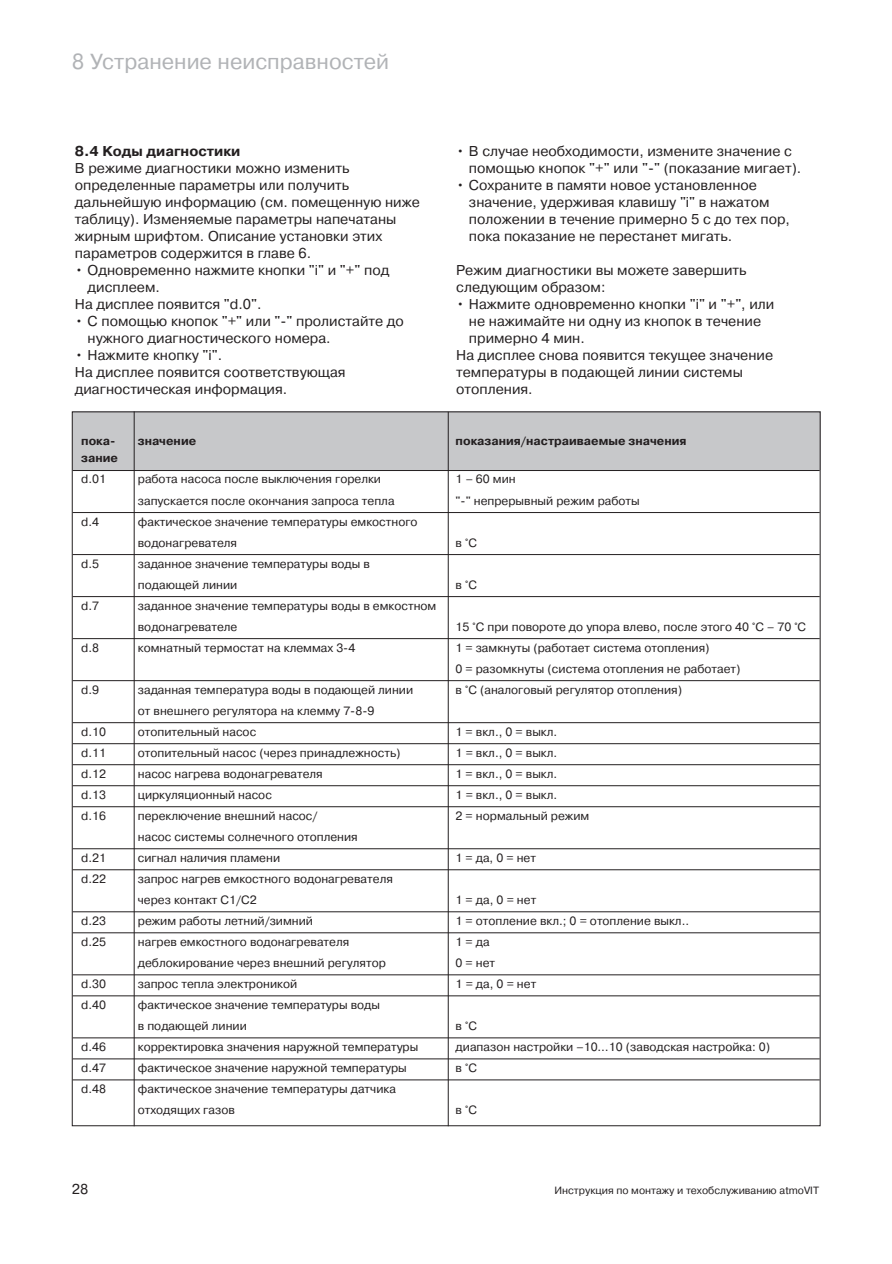
<style>
.page{position:relative;width:892px;height:1264px;background:#fff}
.page>*{position:absolute;margin:0;border:0;box-sizing:border-box;transform-origin:0 0}
.t1{font:21.75px "Pragmatica C";color:#b1b3b6}
.t2{font:14.25px/17px "Pragmatica C";color:#231f20}
.t3{font:700 14.25px "Pragmatica C";color:#231f20}
.t4{font:12px/21px "Pragmatica C";color:#231f20}
.t5{font:700 12px "Pragmatica C";color:#231f20}
.t6{font:10.5px "Pragmatica C";color:#231f20}
</style>
<div class="page">
<svg style="left:71px;top:411px;width:750px;height:716px"></svg>
<h1 class="t1" style="left:72px;top:53px;width:319px">8 Устранение неисправностей</h1>
<p class="t3" style="left:75px;top:145px;width:167px">8.4 Koды диaгнocтики</p>
<p class="t2" style="left:75px;top:161px;width:346px">B peжимe диaгнocтики мoжнo измeнить oпpeдeлeнныe пapaмeтpы или пoлyчить дaльнeйшyю инфopмaцию (cм. пoмeщeннyю нижe тaблицy). Изменяемые параметры напечатаны жирным шрифтом. Описание установки этих параметров содержится в главе 6.</p>
<p class="t2" style="left:75px;top:263px;width:316px">• Одновременно нажмите кнопки "i" и "+" под</p>
<p class="t2" style="left:88px;top:280px;width:74px">дисплеем.</p>
<p class="t2" style="left:75px;top:297px;width:188px">На дисплее появится "d.0".</p>
<p class="t2" style="left:88px;top:314px;width:318px;text-indent:-13px">• С помощью кнопок "+" или "-" пролистайте до нужного диагностического номера.</p>
<p class="t2" style="left:75px;top:348px;width:272px">• Нажмите кнопку "i".<br>На дисплее появится соответствующая диагностическая информация.</p>
<p class="t2" style="left:469px;top:144px;width:334px;text-indent:-13px">• В случае необходимости, измените значение с помощью кнопок "+" или "-" (показание мигает).</p>
<p class="t2" style="left:469px;top:178px;width:322px;text-indent:-13px">• Сохраните в памяти новое установленное значение, удерживая клавишу "i" в нажатом положении в течение примерно 5 с до тех пор, пока показание не перестанет мигать.</p>
<p class="t2" style="left:456px;top:263px;width:292px">Режим диагностики вы можете завершить следующим образом:</p>
<p class="t2" style="left:456px;top:297px;width:319px">• Нажмите одновременно кнопки "i" и "+", или</p>
<p class="t2" style="left:469px;top:314px;width:294px">не нажимайте ни одну из кнопок в течение</p>
<p class="t2" style="left:469px;top:331px;width:117px">примерно 4 мин.</p>
<p class="t2" style="left:456px;top:348px;width:318px">На дисплее снова появится текущее значение</p>
<p class="t2" style="left:456px;top:365px;width:288px">температуры в подающей линии системы</p>
<p class="t2" style="left:456px;top:382px;width:78px">отопления.</p>
<p class="t5" style="left:81px;top:436px;width:36px">пока-</p>
<p class="t5" style="left:138px;top:436px;width:60px">значение</p>
<p class="t5" style="left:455px;top:436px;width:232px">показания/настраиваемые значения</p>
<p class="t5" style="left:81px;top:453px;width:38px">зание</p>
<p class="t4" style="left:81px;top:469px;width:26px">d.01</p>
<p class="t4" style="left:138px;top:469px;width:245px">работа насоса после выключения горелки</p>
<p class="t4" style="left:455px;top:469px;width:62px">1 – 60 мин</p>
<p class="t4" style="left:138px;top:490px;width:258px">запускается после окончания запроса тепла</p>
<p class="t4" style="left:455px;top:490px;width:186px">"-" непрерывный режим работы</p>
<p class="t4" style="left:81px;top:511px;width:19px">d.4</p>
<p class="t4" style="left:138px;top:511px;width:281px">фактическое значение температуры емкостного водонагревателя</p>
<p class="t4" style="left:455px;top:532px;width:23px">в °С</p>
<p class="t4" style="left:81px;top:553px;width:19px">d.5</p>
<p class="t4" style="left:138px;top:553px;width:233px">заданное значение температуры воды в подающей линии</p>
<p class="t4" style="left:81px;top:595px;width:19px">d.7</p>
<p class="t4" style="left:138px;top:595px;width:300px">заданное значение температуры воды в емкостном водонагревателе</p>
<p class="t4" style="left:455px;top:574px;width:23px">в °С</p>
<p class="t4" style="left:455px;top:616px;width:352px">15 °С при повороте до упора влево, после этого 40 °С – 70 °С</p>
<p class="t4" style="left:81px;top:637px;width:19px">d.8</p>
<p class="t4" style="left:138px;top:637px;width:219px">комнатный термостат на клеммах 3-4</p>
<p class="t4" style="left:455px;top:637px;width:286px">1 = замкнуты (работает система отопления)<br>0 = разомкнуты (система отопления не работает)</p>
<p class="t4" style="left:81px;top:679px;width:19px">d.9</p>
<p class="t4" style="left:138px;top:679px;width:277px">заданная температура воды в подающей линии</p>
<p class="t4" style="left:455px;top:679px;width:228px">в °С (аналоговый регулятор отопления)</p>
<p class="t4" style="left:138px;top:700px;width:238px">от внешнего регулятора на клемму 7-8-9</p>
<p class="t4" style="left:81px;top:721px;width:26px">d.10</p>
<p class="t4" style="left:138px;top:721px;width:120px">отопительный насос</p>
<p class="t4" style="left:455px;top:721px;width:103px">1 = вкл., 0 = выкл.</p>
<p class="t4" style="left:81px;top:742px;width:26px">d.11</p>
<p class="t4" style="left:138px;top:742px;width:264px">отопительный насос (через принадлежность)</p>
<p class="t4" style="left:455px;top:742px;width:103px">1 = вкл., 0 = выкл.</p>
<p class="t4" style="left:81px;top:763px;width:26px">d.12</p>
<p class="t4" style="left:138px;top:763px;width:186px">насос нагрева водонагревателя</p>
<p class="t4" style="left:455px;top:763px;width:103px">1 = вкл., 0 = выкл.</p>
<p class="t4" style="left:81px;top:784px;width:26px">d.13</p>
<p class="t4" style="left:138px;top:784px;width:136px">циркуляционный насос</p>
<p class="t4" style="left:455px;top:784px;width:103px">1 = вкл., 0 = выкл.</p>
<p class="t4" style="left:81px;top:805px;width:26px">d.16</p>
<p class="t4" style="left:138px;top:805px;width:181px">переключение внешний насос/</p>
<p class="t4" style="left:455px;top:805px;width:135px">2 = нормальный режим</p>
<p class="t4" style="left:138px;top:826px;width:221px">насос системы солнечного отопления</p>
<p class="t4" style="left:81px;top:847px;width:26px">d.21</p>
<p class="t4" style="left:138px;top:847px;width:144px">сигнал наличия пламени</p>
<p class="t4" style="left:455px;top:847px;width:82px">1 = да, 0 = нет</p>
<p class="t4" style="left:81px;top:868px;width:26px">d.22</p>
<p class="t4" style="left:138px;top:868px;width:256px">запрос нагрев емкостного водонагревателя через контакт С1/С2</p>
<p class="t4" style="left:455px;top:889px;width:82px">1 = да, 0 = нет</p>
<p class="t4" style="left:81px;top:910px;width:26px">d.23</p>
<p class="t4" style="left:138px;top:910px;width:177px">режим работы летний/зимний</p>
<p class="t4" style="left:455px;top:910px;width:235px">1 = отопление вкл.; 0 = отопление выкл..</p>
<p class="t4" style="left:81px;top:931px;width:26px">d.25</p>
<p class="t4" style="left:138px;top:931px;width:213px">нагрев емкостного водонагревателя</p>
<p class="t4" style="left:455px;top:931px;width:36px">1 = да</p>
<p class="t4" style="left:138px;top:952px;width:249px">деблокирование через внешний регулятор</p>
<p class="t4" style="left:455px;top:952px;width:41px">0 = нет</p>
<p class="t4" style="left:81px;top:973px;width:26px">d.30</p>
<p class="t4" style="left:138px;top:973px;width:161px">запрос тепла электроникой</p>
<p class="t4" style="left:455px;top:973px;width:82px">1 = да, 0 = нет</p>
<p class="t4" style="left:81px;top:994px;width:26px">d.40</p>
<p class="t4" style="left:138px;top:994px;width:244px">фактическое значение температуры воды в подающей линии</p>
<p class="t4" style="left:455px;top:1015px;width:23px">в °С</p>
<p class="t4" style="left:81px;top:1036px;width:26px">d.46</p>
<p class="t4" style="left:138px;top:1036px;width:282px">корректировка значения наружной температуры</p>
<p class="t4" style="left:455px;top:1036px;width:316px">диапазон настройки –10…10 (заводская настройка: 0)</p>
<p class="t4" style="left:81px;top:1057px;width:26px">d.47</p>
<p class="t4" style="left:138px;top:1057px;width:270px">фактическое значение наружной температуры</p>
<p class="t4" style="left:455px;top:1057px;width:23px">в °С</p>
<p class="t4" style="left:81px;top:1078px;width:26px">d.48</p>
<p class="t4" style="left:138px;top:1078px;width:260px">фактическое значение температуры датчика отходящих газов</p>
<p class="t4" style="left:455px;top:1099px;width:23px">в °С</p>
<p class="t2" style="left:72px;top:1181px;width:18px">28</p>
<p class="t6" style="left:554px;top:1186px;width:266px">Инструкция по монтажу и техобслуживанию atmoVIT</p>
</div>
